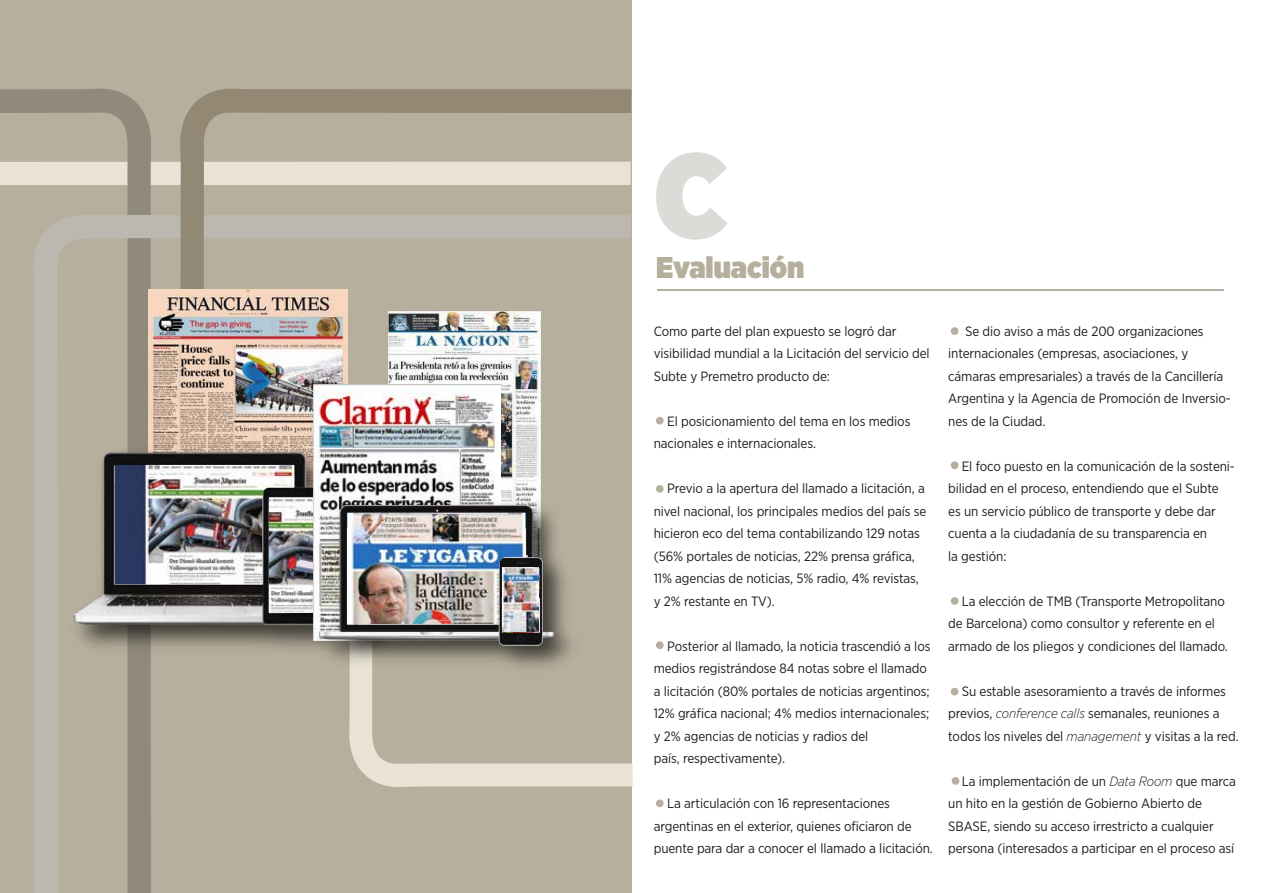
<style>
.page{position:relative;width:1263px;height:893px;background:#fff}
.page>*{position:absolute;margin:0;border:0;box-sizing:border-box;transform-origin:0 0}
.t1{font:900 120px "Gotham Narrow";color:#d9dcd7}
.t2{font:900 30px "Gotham Narrow";color:#b7af9d}
.t3{font:13.5px/22.5px "Gotham Narrow";letter-spacing:-.01em;color:#1c1d1c}
.s1{font-weight:300;font-style:italic}
</style>
<div class="page">
<div style="left:0;top:0;width:631px;height:893px;background:#b7af9d"></div>
<hr style="left:657px;top:289px;width:567px;height:2px;background:#b7af9d">
<svg style="left:0;top:88px;width:151px;height:126px"></svg>
<svg style="left:34px;top:214px;width:597px;height:679px"></svg>
<svg style="left:180px;top:88px;width:451px;height:244px"></svg>
<svg style="left:656px;top:416px;width:8px;height:9px"></svg>
<svg style="left:656px;top:485px;width:8px;height:8px"></svg>
<svg style="left:656px;top:641px;width:8px;height:8px"></svg>
<svg style="left:656px;top:799px;width:8px;height:9px"></svg>
<svg style="left:950px;top:327px;width:9px;height:8px"></svg>
<svg style="left:950px;top:461px;width:9px;height:8px"></svg>
<svg style="left:950px;top:597px;width:9px;height:8px"></svg>
<svg style="left:950px;top:687px;width:9px;height:9px"></svg>
<svg style="left:951px;top:777px;width:9px;height:8px"></svg>
<img style="left:148px;top:289px;width:199px;height:147px">
<img style="left:62px;top:436px;width:251px;height:225px">
<img style="left:72px;top:449px;width:241px;height:178px">
<img style="left:115px;top:465px;width:179px;height:119px">
<img style="left:269px;top:497px;width:38px;height:116px">
<img style="left:388px;top:311px;width:153px;height:181px">
<img style="left:313px;top:385px;width:187px;height:107px">
<img style="left:307px;top:492px;width:281px;height:188px">
<img style="left:320px;top:505px;width:234px;height:140px">
<img style="left:347px;top:513px;width:181px;height:111px">
<img style="left:502px;top:568px;width:37px;height:64px">
<h1 class="t1" style="left:654px;top:114px;width:75px">C</h1>
<h2 class="t2" style="left:656px;top:247px;width:150px">Evaluación</h2>
<p class="t3" style="left:654px;top:319px;width:277px">Como parte del plan expuesto se logró dar visibilidad mundial a la Licitación del servicio del<br>Subte y Premetro producto de:</p>
<p class="t3" style="left:654px;top:410px;width:258px;text-indent:14px">El posicionamiento del tema en los medios nacionales e internacionales.</p>
<p class="t3" style="left:654px;top:477px;width:274px;text-indent:14px">Previo a la apertura del llamado a licitación, a nivel nacional, los principales medios del país se hicieron eco del tema contabilizando 129 notas (56% portales de noticias, 22% prensa gráfica, 11% agencias de noticias, 5% radio, 4% revistas, y 2% restante en TV).</p>
<p class="t3" style="left:654px;top:635px;width:278px;text-indent:14px">Posterior al llamado, la noticia trascendió a los medios registrándose 84 notas sobre el llamado a licitación (80% portales de noticias argentinos; 12% gráfica nacional; 4% medios internacionales; y 2% agencias de noticias y radios del<br>país, respectivamente).</p>
<p class="t3" style="left:654px;top:792px;width:281px;text-indent:14px">La articulación con 16 representaciones argentinas en el exterior, quienes oficiaron de puente para dar a conocer el llamado a licitación.</p>
<p class="t3" style="left:948px;top:320px;width:284px;text-indent:17px">Se dio aviso a más de 200 organizaciones internacionales (empresas, asociaciones, y cámaras empresariales) a través de la Cancillería Argentina y la Agencia de Promoción de Inversio&shy;nes de la Ciudad.</p>
<p class="t3" style="left:948px;top:455px;width:288px;text-indent:14px">El foco puesto en la comunicación de la sosteni&shy;bilidad en el proceso, entendiendo que el Subte<br>es un servicio público de transporte y debe dar cuenta a la ciudadanía de su transparencia en<br>la gestión:</p>
<p class="t3" style="left:948px;top:590px;width:281px;text-indent:14px">La elección de TMB (Transporte Metropolitano de Barcelona) como consultor y referente en el armado de los pliegos y condiciones del llamado.</p>
<p class="t3" style="left:948px;top:680px;width:292px;text-indent:14px">Su estable asesoramiento a través de informes previos, <span class="s1">conference calls</span> semanales, reuniones a todos los niveles del <span class="s1">management</span> y visitas a la red.</p>
<p class="t3" style="left:948px;top:770px;width:289px;text-indent:14px">La implementación de un <span class="s1">Data Room</span> que marca un hito en la gestión de Gobierno Abierto de SBASE, siendo su acceso irrestricto a cualquier persona (interesados a participar en el proceso así</p>
</div>
